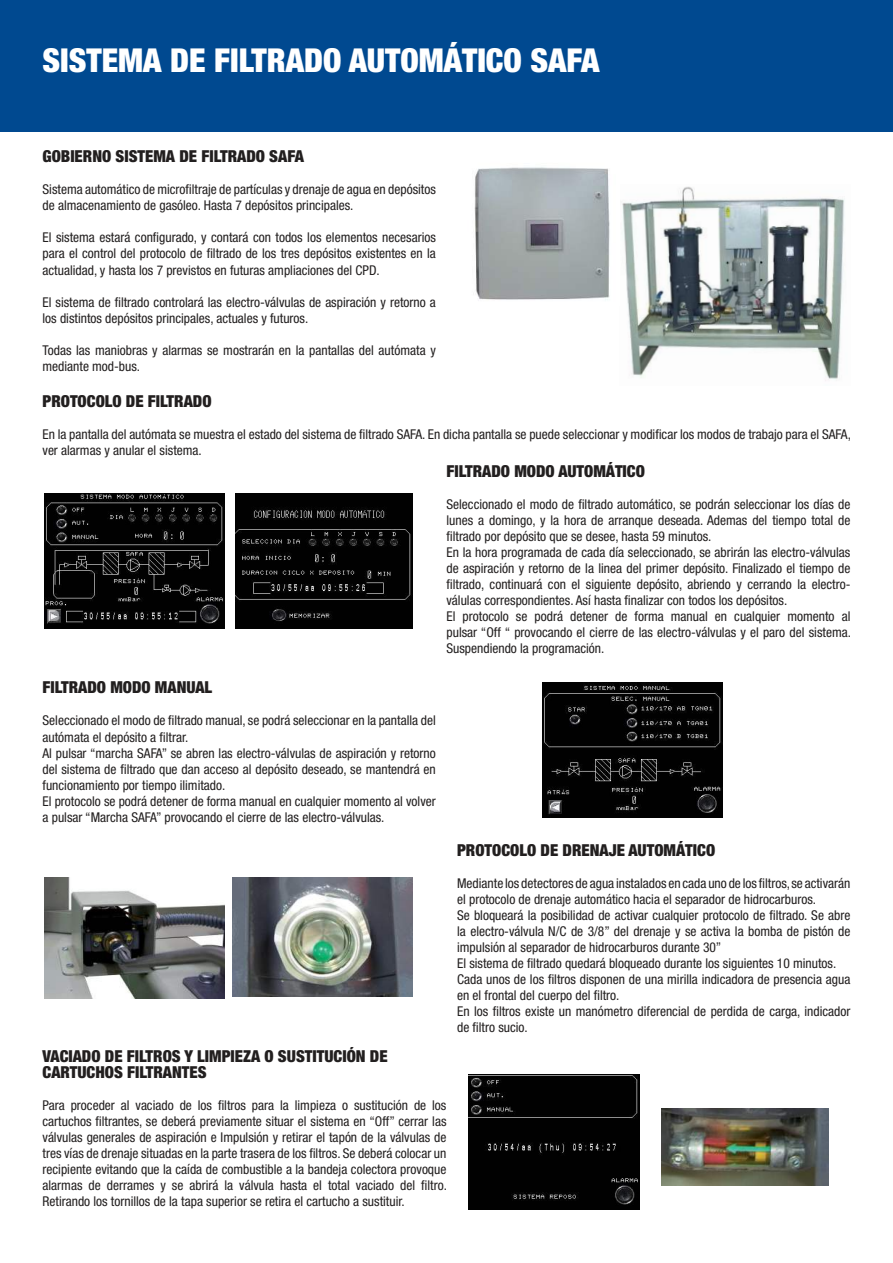
<style>
.page{position:relative;width:893px;height:1263px;background:#fff}
.page>*{position:absolute;margin:0;border:0;box-sizing:border-box;transform-origin:0 0}
.t1{font:900 condensed 33px "Helvetica Neue";color:#fff}
.t2{font:900 condensed 16.5px/16px "Helvetica Neue";color:#221f1f}
.t3{font:condensed 13.5px/16px "Helvetica Neue";color:#221f1f}
</style>
<div class="page">
<div style="left:0;top:0;width:893px;height:132px;background:#004990"></div>
<img style="left:622px;top:186px;width:223px;height:195px">
<img style="left:45px;top:493px;width:180px;height:135px">
<img style="left:236px;top:493px;width:177px;height:135px">
<img style="left:543px;top:682px;width:180px;height:135px">
<img style="left:45px;top:877px;width:180px;height:121px">
<img style="left:233px;top:877px;width:180px;height:119px">
<img style="left:468px;top:1075px;width:171px;height:135px">
<img style="left:662px;top:1109px;width:166px;height:76px">
<img style="left:474px;top:167px;width:136px;height:133px">
<h1 class="t1" style="left:43px;top:42px;width:559px">SISTEMA DE FILTRADO AUTOMÁTICO SAFA</h1>
<p class="t2" style="left:43px;top:148px;width:263px">GOBIERNO SISTEMA DE FILTRADO SAFA</p>
<p class="t3" style="left:43px;top:182px;width:395px">Sistema automático de microfiltraje de partículas y drenaje de agua en depósitos de almacenamiento de gasóleo. Hasta 7 depósitos principales.</p>
<p class="t3" style="left:43px;top:231px;width:395px;text-align:justify">El sistema estará configurado, y contará con todos los elementos necesarios para el control del protocolo de filtrado de los tres depósitos existentes en la actualidad, y hasta los 7 previstos en futuras ampliaciones del CPD.</p>
<p class="t3" style="left:43px;top:295px;width:395px">El sistema de filtrado controlará las electro-válvulas de aspiración y retorno a los distintos depósitos principales, actuales y futuros.</p>
<p class="t3" style="left:43px;top:343px;width:395px">Todas las maniobras y alarmas se mostrarán en la pantallas del autómata y mediante mod-bus.</p>
<p class="t2" style="left:43px;top:393px;width:171px">PROTOCOLO DE FILTRADO</p>
<p class="t3" style="left:43px;top:427px;width:810px">En la pantalla del autómata se muestra el estado del sistema de filtrado SAFA. En dicha pantalla se puede seleccionar y modificar los modos de trabajo para el SAFA, ver alarmas y anular el sistema.</p>
<p class="t2" style="left:446px;top:463px;width:200px">FILTRADO MODO AUTOMÁTICO</p>
<p class="t3" style="left:446px;top:497px;width:406px">Seleccionado el modo de filtrado automático, se podrán seleccionar los días de lunes a domingo, y la hora de arranque deseada. Ademas del tiempo total de filtrado por depósito que se desee, hasta 59 minutos.<br>En la hora programada de cada día seleccionado, se abrirán las electro-válvulas de aspiración y retorno de la linea del primer depósito. Finalizado el tiempo de filtrado, continuará con el siguiente depósito, abriendo y cerrando la electro&shy;válulas correspondientes. Así hasta finalizar con todos los depósitos.<br>El protocolo se podrá detener de forma manual en cualquier momento al pulsar “Off “ provocando el cierre de las electro-válvulas y el paro del sistema.<br>Suspendiendo la programación.</p>
<p class="t2" style="left:43px;top:680px;width:171px">FILTRADO MODO MANUAL</p>
<p class="t3" style="left:43px;top:714px;width:395px">Seleccionado el modo de filtrado manual, se podrá seleccionar en la pantalla del autómata el depósito a filtrar.<br>Al pulsar “marcha SAFA” se abren las electro-válvulas de aspiración y retorno del sistema de filtrado que dan acceso al depósito deseado, se mantendrá en funcionamiento por tiempo ilimitado.<br>El protocolo se podrá detener de forma manual en cualquier momento al volver a pulsar “Marcha SAFA” provocando el cierre de las electro-válvulas.</p>
<p class="t2" style="left:457px;top:842px;width:260px">PROTOCOLO DE DRENAJE AUTOMÁTICO</p>
<p class="t3" style="left:457px;top:876px;width:395px">Mediante los detectores de agua instalados en cada uno de los filtros, se activarán el protocolo de drenaje automático hacia el separador de hidrocarburos.<br>Se bloqueará la posibilidad de activar cualquier protocolo de filtrado. Se abre la electro-válvula N/C de 3/8” del drenaje y se activa la bomba de pistón de impulsión al separador de hidrocarburos durante 30”<br>El sistema de filtrado quedará bloqueado durante los siguientes 10 minutos.<br>Cada unos de los filtros disponen de una mirilla indicadora de presencia agua en el frontal del cuerpo del filtro.<br>En los filtros existe un manómetro diferencial de perdida de carga, indicador de filtro sucio.</p>
<p class="t2" style="left:43px;top:1048px;width:347px">VACIADO DE FILTROS Y LIMPIEZA O SUSTITUCIÓN DE<br>CARTUCHOS FILTRANTES</p>
<p class="t3" style="left:43px;top:1098px;width:406px;text-align:justify">Para proceder al vaciado de los filtros para la limpieza o sustitución de los cartuchos filtrantes, se deberá previamente situar el sistema en “Off” cerrar las válvulas generales de aspiración e Impulsión y retirar el tapón de la válvulas de tres vías de drenaje situadas en la parte trasera de los filtros. Se deberá colocar un recipiente evitando que la caída de combustible a la bandeja colectora provoque alarmas de derrames y se abrirá la válvula hasta el total vaciado del filtro.<br>Retirando los tornillos de la tapa superior se retira el cartucho a sustituir.</p>
</div>
